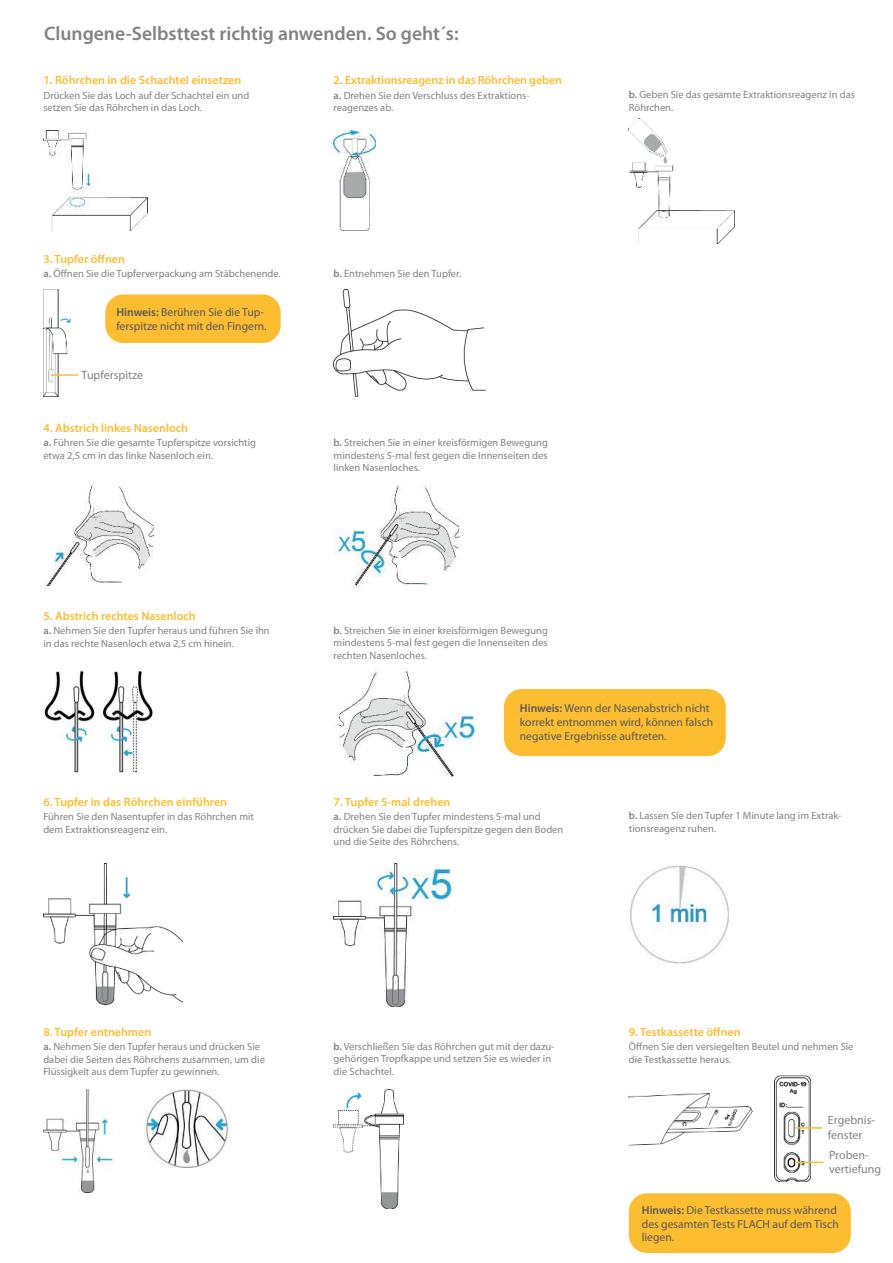
<style>
.page{position:relative;width:893px;height:1263px;background:#fff}
.page>*{position:absolute;margin:0;border:0;box-sizing:border-box;transform-origin:0 0}
.t1{font:600 19.5px "Myriad Pro";color:#808284}
.t2{font:600 12px "Myriad Pro";color:#fdbd31}
.t3{font:12px/14.4px "Myriad Pro";color:#808284}
.t4{font:11.55px/14px "Myriad Pro";color:#57585a}
.t5{font:10.5px/12.6px "Myriad Pro";color:#808284}
.s1{font-weight:600}
</style>
<div class="page">
<div style="left:629px;top:1193px;width:222px;height:60px;background:#fdbd31;border-radius:18px"></div>
<div style="left:504px;top:689px;width:222px;height:67px;background:#fdbd31;border-radius:18px"></div>
<img style="left:43px;top:131px;width:105px;height:99px">
<img style="left:334px;top:131px;width:41px;height:99px">
<img style="left:629px;top:119px;width:106px;height:124px">
<img style="left:43px;top:289px;width:28px;height:108px">
<img style="left:334px;top:289px;width:151px;height:108px">
<img style="left:46px;top:484px;width:109px;height:102px">
<img style="left:335px;top:484px;width:125px;height:102px">
<img style="left:44px;top:670px;width:109px;height:103px">
<img style="left:337px;top:669px;width:138px;height:107px">
<img style="left:43px;top:863px;width:140px;height:143px">
<img style="left:334px;top:863px;width:117px;height:143px">
<img style="left:630px;top:865px;width:99px;height:98px">
<img style="left:43px;top:1089px;width:71px;height:103px">
<img style="left:144px;top:1089px;width:84px;height:79px">
<img style="left:334px;top:1089px;width:70px;height:120px">
<img style="left:629px;top:1093px;width:124px;height:53px">
<img style="left:774px;top:1075px;width:36px;height:107px">
<hr style="left:51px;top:374px;width:27px;height:2px;background:#fdbd31">
<div style="left:105px;top:294px;width:176px;height:49px;background:#fdbd31;border-radius:18px"></div>
<hr style="left:795px;top:1127px;width:27px;height:2px;background:#fdbd31">
<svg style="left:796px;top:1162px;width:27px;height:1px"></svg>
<h1 class="t1" style="left:44px;top:26px;width:416px">Clungene-Selbsttest richtig anwenden. So geht´s:</h1>
<p class="t2" style="left:43px;top:76px;width:199px">1. Röhrchen in die Schachtel einsetzen</p>
<p class="t5" style="left:43px;top:89px;width:207px">Drücken Sie das Loch auf der Schachtel ein und setzen Sie das Röhrchen in das Loch.</p>
<p class="t2" style="left:334px;top:76px;width:230px">2. Extraktionsreagenz in das Röhrchen geben</p>
<p class="t5" style="left:334px;top:89px;width:197px"><span class="s1">a.</span> Drehen Sie den Verschluss des Extraktions&shy;reagenzes ab.</p>
<p class="t5" style="left:629px;top:89px;width:228px"><span class="s1">b.</span> Geben Sie das gesamte Extraktionsreagenz in das<br>Röhrchen.</p>
<p class="t2" style="left:43px;top:254px;width:83px">3. Tupfer öffnen</p>
<p class="t5" style="left:43px;top:268px;width:239px"><span class="s1">a.</span> Öffnen Sie die Tupferverpackung am Stäbchenende.</p>
<p class="t5" style="left:334px;top:268px;width:129px"><span class="s1">b.</span> Entnehmen Sie den Tupfer.</p>
<p class="t4" style="left:116px;top:306px;width:152px"><span class="s1">Hinweis:</span> Berühren Sie die Tup&shy;ferspitze nicht mit den Fingern.</p>
<p class="t3" style="left:82px;top:368px;width:63px">Tupferspitze</p>
<p class="t2" style="left:43px;top:423px;width:146px">4. Abstrich linkes Nasenloch</p>
<p class="t5" style="left:43px;top:437px;width:214px"><span class="s1">a.</span> Führen Sie die gesamte Tupferspitze vorsichtig etwa 2,5 cm in das linke Nasenloch ein.</p>
<p class="t5" style="left:334px;top:436px;width:216px;text-align:justify"><span class="s1">b.</span> Streichen Sie in einer kreisförmigen Bewegung mindestens 5-mal fest gegen die Innenseiten des linken Nasenloches.</p>
<p class="t2" style="left:43px;top:611px;width:154px">5. Abstrich rechtes Nasenloch</p>
<p class="t5" style="left:43px;top:624px;width:228px"><span class="s1">a.</span> Nehmen Sie den Tupfer heraus und führen Sie ihn in das rechte Nasenloch etwa 2,5 cm hinein.</p>
<p class="t5" style="left:334px;top:624px;width:216px;text-align:justify"><span class="s1">b.</span> Streichen Sie in einer kreisförmigen Bewegung mindestens 5-mal fest gegen die Innenseiten des rechten Nasenloches.</p>
<p class="t2" style="left:43px;top:797px;width:185px">6. Tupfer in das Röhrchen einführen</p>
<p class="t5" style="left:43px;top:810px;width:212px">Führen Sie den Nasentupfer in das Röhrchen mit dem Extraktionsreagenz ein.</p>
<p class="t4" style="left:520px;top:701px;width:195px"><span class="s1">Hinweis:</span> Wenn der Nasenabstrich nicht korrekt entnommen wird, können falsch negative Ergebnisse auftreten.</p>
<p class="t2" style="left:334px;top:797px;width:118px">7. Tupfer 5-mal drehen</p>
<p class="t5" style="left:334px;top:810px;width:231px"><span class="s1">a.</span> Drehen Sie den Tupfer mindestens 5-mal und drücken Sie dabei die Tupferspitze gegen den Boden und die Seite des Röhrchens.</p>
<p class="t5" style="left:629px;top:810px;width:214px"><span class="s1">b.</span> Lassen Sie den Tupfer 1 Minute lang im Extrak&shy;tionsreagenz ruhen.</p>
<p class="t2" style="left:43px;top:1027px;width:109px">8. Tupfer entnehmen</p>
<p class="t5" style="left:43px;top:1041px;width:223px"><span class="s1">a.</span> Nehmen Sie den Tupfer heraus und drücken Sie dabei die Seiten des Röhrchens zusammen, um die<br>Flüssigkeit aus dem Tupfer zu gewinnen.</p>
<p class="t5" style="left:334px;top:1040px;width:222px"><span class="s1">b.</span> Verschließen Sie das Röhrchen gut mit der dazu&shy;gehörigen Tropfkappe und setzen Sie es wieder in die Schachtel.</p>
<p class="t2" style="left:629px;top:1027px;width:113px">9. Testkassette öffnen</p>
<p class="t5" style="left:629px;top:1041px;width:226px">Öffnen Sie den versiegelten Beutel und nehmen Sie die Testkassette heraus.</p>
<p class="t3" style="left:828px;top:1113px;width:49px">Ergebnis&shy;fenster</p>
<p class="t3" style="left:829px;top:1148px;width:54px">Proben&shy;vertiefung</p>
<p class="t4" style="left:642px;top:1203px;width:199px"><span class="s1">Hinweis:</span> Die Testkassette muss während des gesamten Tests FLACH auf dem Tisch liegen.</p>
</div>
